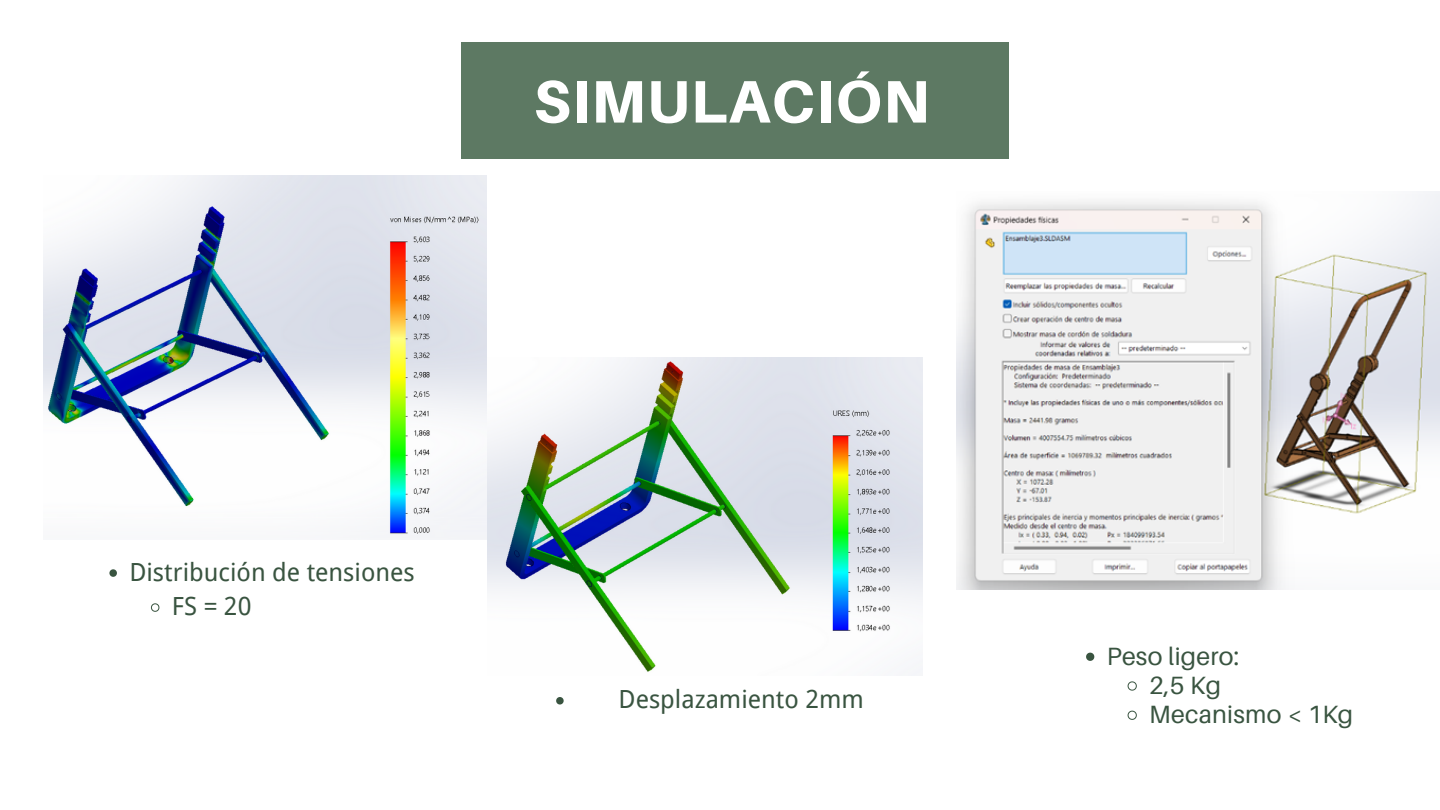
<style>
.page{position:relative;width:1440px;height:810px;background:#fff}
.page>*{position:absolute;margin:0;border:0;box-sizing:border-box;transform-origin:0 0}
.t1{font:800 60px "Aileron";letter-spacing:.02em;color:#fff}
.t2{font:25px "Wen Quan Yi Micro Hei";color:#395440}
.t3{font:25px "Aileron";letter-spacing:.01em;color:#395440}
</style>
<div class="page">
<img style="left:956px;top:192px;width:484px;height:398px">
<svg style="left:1086px;top:653px;width:8px;height:8px"></svg>
<svg style="left:1127px;top:681px;width:10px;height:10px"></svg>
<svg style="left:1127px;top:710px;width:10px;height:10px"></svg>
<img style="left:43px;top:176px;width:443px;height:364px">
<img style="left:488px;top:358px;width:434px;height:318px">
<svg style="left:109px;top:569px;width:8px;height:8px"></svg>
<svg style="left:151px;top:603px;width:9px;height:9px"></svg>
<svg style="left:556px;top:697px;width:8px;height:8px"></svg>
<div style="left:461px;top:43px;width:548px;height:116px;background:#5d7963"></div>
<p class="t1" style="left:534px;top:64px;width:397px">SIMULACIÓN</p>
<p class="t2" style="left:129px;top:557px;width:287px">Distribución de tensiones</p>
<p class="t2" style="left:172px;top:592px;width:81px">FS = 20</p>
<p class="t2" style="left:619px;top:685px;width:247px">Desplazamiento 2mm</p>
<p class="t3" style="left:1107px;top:640px;width:134px">Peso ligero:</p>
<p class="t3" style="left:1149px;top:670px;width:73px">2,5 Kg</p>
<p class="t3" style="left:1149px;top:699px;width:206px">Mecanismo &lt; 1Kg</p>
</div>
